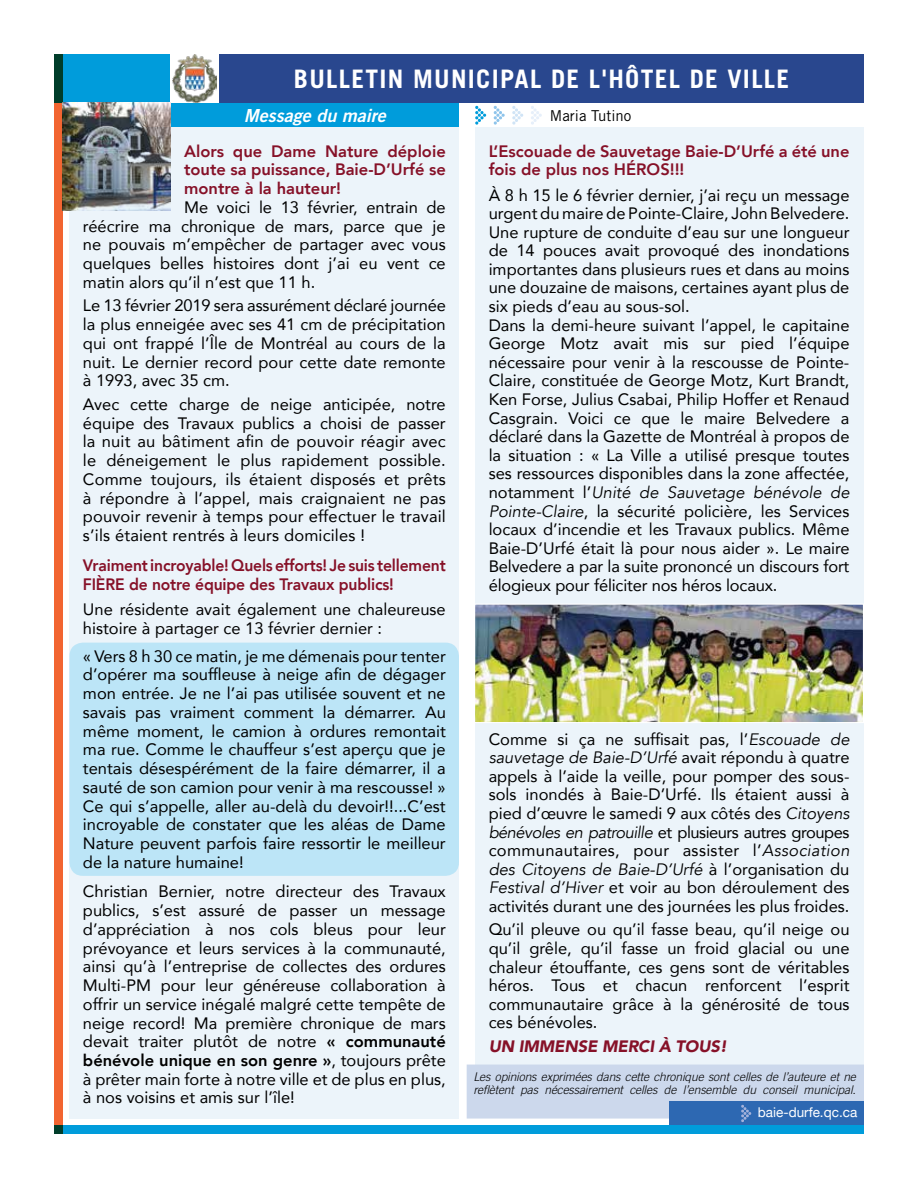
<style>
.page{position:relative;width:918px;height:1188px;background:#fff}
.page>*{position:absolute;margin:0;border:0;box-sizing:border-box;transform-origin:0 0}
.t1{font:700 25.5px "Trade Gothic";letter-spacing:.05em;color:#fff}
.t2{font:italic 18px "Trade Gothic Bold Two";color:#fff}
.t3{font:16.5px/18.8px "Avenir";color:#000;text-align:justify}
.t4{font:800 16.5px/18.8px "Avenir";color:#861128;text-align:justify}
.t5{font:800 16.5px/18.8px "Avenir";color:#861128;scale:.95 1}
.t6{font:italic 900 16.5px "Avenir";letter-spacing:-.01em;color:#861128}
.t7{font:15px "Trade Gothic";color:#000}
.t8{font:13.5px "Helvetica Neue";color:#fff}
.t9{font:italic 300 12px/13.5px "Trade Gothic";letter-spacing:-.01em;color:#000}
.s1{font-weight:800}
.s2{font-style:italic}
</style>
<div class="page">
<div style="left:54px;top:1125px;width:810px;height:9px;background:#009cdb"></div>
<div style="left:219px;top:54px;width:645px;height:49px;background:#29478e"></div>
<div style="left:54px;top:54px;width:117px;height:49px;background:#009cdb"></div>
<div style="left:54px;top:54px;width:9px;height:1080px;background:#f26531"></div>
<img style="left:173px;top:54px;width:43px;height:48px">
<div style="left:475px;top:127px;width:389px;height:938px;background:#ecf4fa"></div>
<div style="left:467px;top:1065px;width:397px;height:54px;background:#ccd8ec"></div>
<div style="left:171px;top:103px;width:288px;height:24px;background:#009cdb"></div>
<img style="left:63px;top:103px;width:108px;height:108px">
<div style="left:669px;top:1102px;width:195px;height:23px;background:#2d68b2"></div>
<svg style="left:741px;top:1105px;width:10px;height:17px"></svg>
<svg style="left:475px;top:106px;width:11px;height:19px"></svg>
<svg style="left:494px;top:106px;width:11px;height:19px"></svg>
<svg style="left:512px;top:106px;width:11px;height:19px"></svg>
<svg style="left:531px;top:106px;width:11px;height:19px"></svg>
<div style="left:69px;top:127px;width:390px;height:992px;background:#ecf4fa"></div>
<div style="left:69px;top:643px;width:390px;height:233px;background:#bce5f7;border-radius:14px"></div>
<img style="left:475px;top:604px;width:389px;height:119px">
<h1 class="t1" style="left:294px;top:63px;width:497px">BULLETIN MUNICIPAL DE L'HÔTEL DE VILLE</h1>
<p class="t2" style="left:244px;top:104px;width:143px">Message du maire</p>
<p class="t4" style="left:184px;top:141px;width:263px">Alors que Dame Nature déploie toute sa puissance, Baie-D’Urfé se montre à la hauteur!</p>
<p class="t3" style="left:83px;top:197px;width:364px;text-indent:101px">Me voici le 13 février, entrain de réécrire ma chronique de mars, parce que je ne pouvais m’empêcher de partager avec vous quelques belles histoires dont j’ai eu vent ce matin alors qu’il n’est que 11 h.</p>
<p class="t3" style="left:83px;top:296px;width:364px">Le 13 février 2019 sera assurément déclaré journée la plus enneigée avec ses 41 cm de précipitation qui ont frappé l’Île de Montréal au cours de la nuit. Le dernier record pour cette date remonte à 1993, avec 35 cm.</p>
<p class="t3" style="left:83px;top:394px;width:364px">Avec cette charge de neige anticipée, notre équipe des Travaux publics a choisi de passer la nuit au bâtiment afin de pouvoir réagir avec le déneigement le plus rapidement possible.<br>Comme toujours, ils étaient disposés et prêts à répondre à l’appel, mais craignaient ne pas pouvoir revenir à temps pour effectuer le travail s’ils étaient rentrés à leurs domiciles !</p>
<p class="t5" style="left:83px;top:556px;width:384px">Vraiment incroyable! Quels efforts! Je suis tellement<br>FIÈRE de notre équipe des Travaux publics!</p>
<p class="t3" style="left:83px;top:600px;width:364px">Une résidente avait également une chaleureuse histoire à partager ce 13 février dernier :</p>
<p class="t3" style="left:83px;top:646px;width:364px">« Vers 8 h 30 ce matin, je me démenais pour tenter d’opérer ma souffleuse à neige afin de dégager mon entrée. Je ne l’ai pas utilisée souvent et ne savais pas vraiment comment la démarrer. Au même moment, le camion à ordures remontait ma rue. Comme le chauffeur s’est aperçu que je tentais désespérément de la faire démarrer, il a sauté de son camion pour venir à ma rescousse! » Ce qui s’appelle, aller au-delà du devoir!!...C’est incroyable de constater que les aléas de Dame Nature peuvent parfois faire ressortir le meilleur de la nature humaine!</p>
<p class="t3" style="left:83px;top:882px;width:364px">Christian Bernier, notre directeur des Travaux publics, s’est assuré de passer un message d’appréciation à nos cols bleus pour leur prévoyance et leurs services à la communauté, ainsi qu’à l’entreprise de collectes des ordures Multi-PM pour leur généreuse collaboration à offrir un service inégalé malgré cette tempête de neige record! Ma première chronique de mars devait traiter plutôt de notre <span class="s1">« communauté bénévole unique en son genre »</span>, toujours prête à prêter main forte à notre ville et de plus en plus, à nos voisins et amis sur l’île!</p>
<p class="t7" style="left:550px;top:107px;width:83px">Maria Tutino</p>
<p class="t4" style="left:489px;top:142px;width:362px">L’Escouade de Sauvetage Baie-D’Urfé a été une fois de plus nos HÉROS!!!</p>
<p class="t3" style="left:489px;top:185px;width:362px;text-align:left">À 8 h 15 le 6 février dernier, j’ai reçu un message urgent du maire de Pointe-Claire, John Belvedere.<br>Une rupture de conduite d’eau sur une longueur de 14 pouces avait provoqué des inondations importantes dans plusieurs rues et dans au moins une douzaine de maisons, certaines ayant plus de six pieds d’eau au sous-sol.<br>Dans la demi-heure suivant l’appel, le capitaine George Motz avait mis sur pied l’équipe nécessaire pour venir à la rescousse de Pointe-Claire, constituée de George Motz, Kurt Brandt, Ken Forse, Julius Csabai, Philip Hoffer et Renaud Casgrain. Voici ce que le maire Belvedere a déclaré dans la Gazette de Montréal à propos de la situation : « La Ville a utilisé presque toutes ses ressources disponibles dans la zone affectée, notamment l’<span class="s2">Unité de Sauvetage bénévole de Pointe-Claire</span>, la sécurité policière, les Services locaux d’incendie et les Travaux publics. Même Baie-D’Urfé était là pour nous aider ». Le maire Belvedere a par la suite prononcé un discours fort élogieux pour féliciter nos héros locaux.</p>
<p class="t3" style="left:489px;top:729px;width:362px">Comme si ça ne suffisait pas, l’<span class="s2">Escouade de sauvetage de Baie-D’Urfé</span> avait répondu à quatre appels à l’aide la veille, pour pomper des sous&shy;sols inondés à Baie-D’Urfé. Ils étaient aussi à pied d’œuvre le samedi 9 aux côtés des <span class="s2">Citoyens bénévoles en patrouille</span> et plusieurs autres groupes communautaires, pour assister l’<span class="s2">Association des Citoyens de Baie-D’Urfé</span> à l’organisation du <span class="s2">Festival d’Hiver</span> et voir au bon déroulement des activités durant une des journées les plus froides.</p>
<p class="t3" style="left:489px;top:920px;width:362px">Qu’il pleuve ou qu’il fasse beau, qu’il neige ou qu’il grêle, qu’il fasse un froid glacial ou une chaleur étouffante, ces gens sont de véritables héros. Tous et chacun renforcent l’esprit communautaire grâce à la générosité de tous ces bénévoles.</p>
<p class="t6" style="left:489px;top:1033px;width:240px">UN IMMENSE MERCI À TOUS!</p>
<p class="t9" style="left:473px;top:1070px;width:384px">Les opinions exprimées dans cette chronique sont celles de l’auteure et ne reflètent pas nécessairement celles de l’ensemble du conseil municipal.</p>
<p class="t8" style="left:758px;top:1103px;width:101px">baie-durfe.qc.ca</p>
</div>
